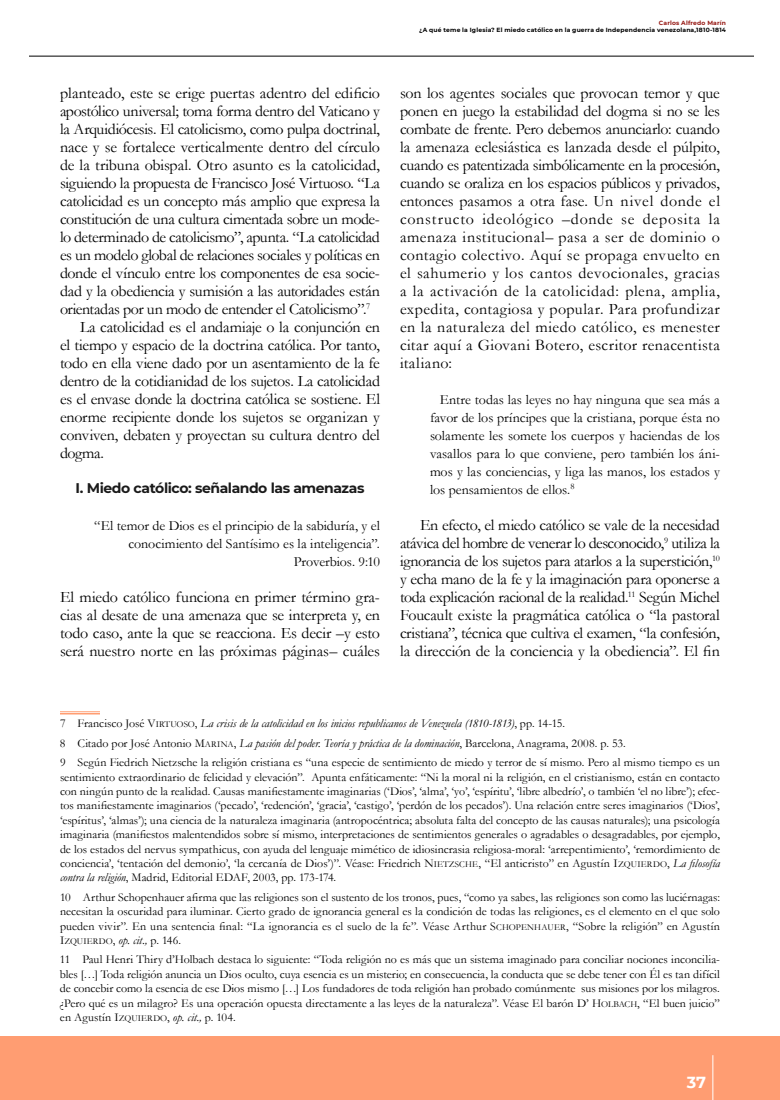
<style>
.page{position:relative;width:780px;height:1100px;background:#fff}
.page>*{position:absolute;margin:0;border:0;box-sizing:border-box;transform-origin:0 0}
.t1{font:16px/18px "Garamond";letter-spacing:-.015em;color:#000;text-align:justify}
.t2{font:700 16px "Montserrat";color:#fff}
.t3{font:14px/18px "Garamond";color:#000;text-align:right}
.t4{font:700 14px "Montserrat";letter-spacing:-.03em;color:#1a1a1a}
.t5{font:12px/14.4px "Garamond";color:#000}
.t6{font:9px "Garamond";letter-spacing:.015em;color:#000}
.t7{font:700 6px "Montserrat";letter-spacing:.03em;color:#000}
.t8{font:700 6px "Montserrat";letter-spacing:.03em;color:#961914}
.s1{font-size:9px}
.s2{font-style:italic}
.s3{font-style:inherit}
.s4{font-size:12px}
.s5{font-style:italic;font-size:12px}
</style>
<div class="page">
<hr style="left:29px;top:56px;width:725px;height:1px;background:#000">
<div style="left:0;top:1036px;width:780px;height:64px;background:#ff9d72"></div>
<hr style="left:712px;top:1055px;width:1px;height:45px;background:#fff">
<hr style="left:60px;top:711px;width:40px;height:1px;background:#ff9d72">
<hr style="left:60px;top:713px;width:40px;height:1px;background:#ff9d72">
<p class="t8" style="left:659px;top:18px;width:69px">Carlos Alfredo Marín</p>
<p class="t7" style="left:419px;top:25px;width:308px">¿A qué teme la Iglesia? El miedo católico en la guerra de Independencia venezolana,1810-1814</p>
<h1 class="t1" style="left:60px;top:84px;width:321px">planteado, este se erige puertas adentro del edificio</h1>
<h1 class="t1" style="left:60px;top:102px;width:321px">apostólico universal; toma forma dentro del Vaticano y</h1>
<h1 class="t1" style="left:60px;top:120px;width:322px">la Arquidiócesis. El catolicismo, como pulpa doctrinal,</h1>
<h1 class="t1" style="left:60px;top:138px;width:322px">nace y se fortalece verticalmente dentro del círculo</h1>
<h1 class="t1" style="left:60px;top:156px;width:322px">de la tribuna obispal. Otro asunto es la catolicidad,</h1>
<h1 class="t1" style="left:60px;top:174px;width:322px">siguiendo la propuesta de Francisco José Virtuoso. “La</h1>
<h1 class="t1" style="left:60px;top:192px;width:321px">catolicidad es un concepto más amplio que expresa la</h1>
<h1 class="t1" style="left:60px;top:210px;width:321px">constitución de una cultura cimentada sobre un mode-</h1>
<h1 class="t1" style="left:60px;top:228px;width:321px">lo determinado de catolicismo”, apunta. “La catolicidad</h1>
<h1 class="t1" style="left:60px;top:246px;width:322px">es un modelo global de relaciones sociales y políticas en</h1>
<h1 class="t1" style="left:60px;top:264px;width:321px">donde el vínculo entre los componentes de esa socie-</h1>
<h1 class="t1" style="left:60px;top:282px;width:322px">dad y la obediencia y sumisión a las autoridades están</h1>
<h1 class="t1" style="left:60px;top:300px;width:312px">orientadas por un modo de entender el Catolicismo”.<sup>7</sup></h1>
<h1 class="t1" style="left:80px;top:318px;width:301px">La catolicidad es el andamiaje o la conjunción en</h1>
<h1 class="t1" style="left:60px;top:336px;width:322px">el tiempo y espacio de la doctrina católica. Por tanto,</h1>
<h1 class="t1" style="left:60px;top:354px;width:321px">todo en ella viene dado por un asentamiento de la fe</h1>
<h1 class="t1" style="left:60px;top:372px;width:322px">dentro de la cotidianidad de los sujetos. La catolicidad</h1>
<h1 class="t1" style="left:60px;top:390px;width:322px">es el envase donde la doctrina católica se sostiene. El</h1>
<h1 class="t1" style="left:60px;top:408px;width:321px">enorme recipiente donde los sujetos se organizan y</h1>
<h1 class="t1" style="left:60px;top:426px;width:321px">conviven, debaten y proyectan su cultura dentro del</h1>
<h1 class="t1" style="left:60px;top:444px;width:46px">dogma.</h1>
<p class="t4" style="left:75px;top:478px;width:291px">I. Miedo católico: señalando las amenazas</p>
<p class="t3" style="left:94px;top:516px;width:287px">“El temor de Dios es el principio de la sabiduría, y el conocimiento del Santísimo es la inteligencia”.<br>Proverbios. 9:10</p>
<h1 class="t1" style="left:60px;top:588px;width:322px">El miedo católico funciona en primer término gra&shy;cias al desate de una amenaza que se interpreta y, en todo caso, ante la que se reacciona. Es decir –y esto será nuestro norte en las próximas páginas– cuáles</h1>
<p class="t1" style="left:400px;top:84px;width:322px">son los agentes sociales que provocan temor y que ponen en juego la estabilidad del dogma si no se les combate de frente. Pero debemos anunciarlo: cuando la amenaza eclesiástica es lanzada desde el púlpito, cuando es patentizada simbólicamente en la procesión, cuando se oraliza en los espacios públicos y privados, entonces pasamos a otra fase. Un nivel donde el constructo ideológico –donde se deposita la amenaza institucional– pasa a ser de dominio o contagio colectivo. Aquí se propaga envuelto en el sahumerio y los cantos devocionales, gracias a la activación de la catolicidad: plena, amplia, expedita, contagiosa y popular. Para profundizar en la naturaleza del miedo católico, es menester citar aquí a Giovani Botero, escritor renacentista italiano:</p>
<p class="t3" style="left:430px;top:390px;width:292px;text-align:justify;text-indent:10px">Entre todas las leyes no hay ninguna que sea más a favor de los príncipes que la cristiana, porque ésta no solamente les somete los cuerpos y haciendas de los vasallos para lo que conviene, pero también los áni&shy;mos y las conciencias, y liga las manos, los estados y los pensamientos de ellos.<sup>8</sup></p>
<p class="t1" style="left:400px;top:516px;width:322px;text-indent:20px">En efecto, el miedo católico se vale de la necesidad atávica del hombre de venerar lo desconocido,<sup>9</sup> utiliza la ignorancia de los sujetos para atarlos a la superstición,<sup>10 </sup>y echa mano de la fe y la imaginación para oponerse a toda explicación racional de la realidad.<sup>11</sup> Según Michel Foucault existe la pragmática católica o “la pastoral cristiana”, técnica que cultiva el examen, “la confesión, la dirección de la conciencia y la obediencia”. El fin</p>
<p class="t5" style="left:60px;top:714px;width:662px;line-height:19.4px">7 Francisco José V<span class="s1">IRTUOSO</span>, <span class="s2">La crisis de la catolicidad en los inicios republicanos de Venezuela (1810-1813)</span>, pp. 14-15.<br>8 Citado por José Antonio M<span class="s1">ARINA</span>, <span class="s2">La pasión del poder. Teoría y práctica de la dominación</span>, Barcelona, Anagrama, 2008. p. 53.<br>9 Según Fiedrich Nietzsche la religión cristiana es “una especie de sentimiento de miedo y terror de sí mismo. Pero al mismo tiempo es un</p>
<p class="t5" style="left:60px;top:769px;width:662px;text-align:justify">sentimiento extraordinario de felicidad y elevación”. Apunta enfáticamente: “Ni la moral ni la religión, en el cristianismo, están en contacto con ningún punto de la realidad. Causas manifiestamente imaginarias (‘Dios’, ‘alma’, ‘yo’, ‘espíritu’, ‘libre albedrío’, o también ‘el no libre’); efec&shy;tos manifiestamente imaginarios (‘pecado’, ‘redención’, ‘gracia’, ‘castigo’, ‘perdón de los pecados’). Una relación entre seres imaginarios (‘Dios’, ‘espíritus’, ‘almas’); una ciencia de la naturaleza imaginaria (antropocéntrica; absoluta falta del concepto de las causas naturales); una psicología imaginaria (manifiestos malentendidos sobre sí mismo, interpretaciones de sentimientos generales o agradables o desagradables, por ejemplo, de los estados del nervus sympathicus, con ayuda del lenguaje mimético de idiosincrasia religiosa-moral: ‘arrepentimiento’, ‘remordimiento de conciencia’, ‘tentación del demonio’, ‘la cercanía de Dios’)”. Véase: Friedrich N<span class="s1">IETZSCHE</span>, “El anticristo” en Agustín I<span class="s1">ZQUIERDO</span>, <span class="s2">La filosofía contra la religión</span>, Madrid, Editorial <span class="s3">EDA</span></p>
<p class="t5" style="left:60px;top:868px;width:662px;line-height:19.4px;text-indent:181px"><span class="s3">F</span>, 2003, pp. 173-174.<br>10 Arthur Schopenhauer afirma que las religiones son el sustento de los tronos, pues, “como ya sabes, las religiones son como las luciérnagas:</p>
<p class="t5" style="left:60px;top:904px;width:662px">necesitan la oscuridad para iluminar. Cierto grado de ignorancia general es la condición de todas las religiones, es el elemento en el que solo pueden vivir”. En una sentencia final: “La ignorancia es el suelo de la fe”. Véase Arthur S<span class="s1">CHOPENHAUER</span>, “Sobre la religión” en Agustín</p>
<p class="t6" style="left:60px;top:935px;width:123px"><span class="s4">I</span>ZQUIERDO<span class="s4">,</span> <span class="s5">op. cit.,</span> <span class="s4">p. 146.</span></p>
<p class="t5" style="left:60px;top:952px;width:662px;text-align:justify">11 Paul Henri Thiry d’Holbach destaca lo siguiente: “Toda religión no es más que un sistema imaginado para conciliar nociones inconcilia&shy;bles […] Toda religión anuncia un Dios oculto, cuya esencia es un misterio; en consecuencia, la conducta que se debe tener con Él es tan difícil de concebir como la esencia de ese Dios mismo […] Los fundadores de toda religión han probado comúnmente sus misiones por los milagros. ¿Pero qué es un milagro? Es una operación opuesta directamente a las leyes de la naturaleza”. Véase El barón D’ H<span class="s1">OLBACH</span>, “El buen juicio” en Agustín I<span class="s1">ZQUIERDO</span>, <span class="s2">op. cit.,</span> p. 104.</p>
<h1 class="t2" style="left:687px;top:1071px;width:21px">37</h1>
</div>
